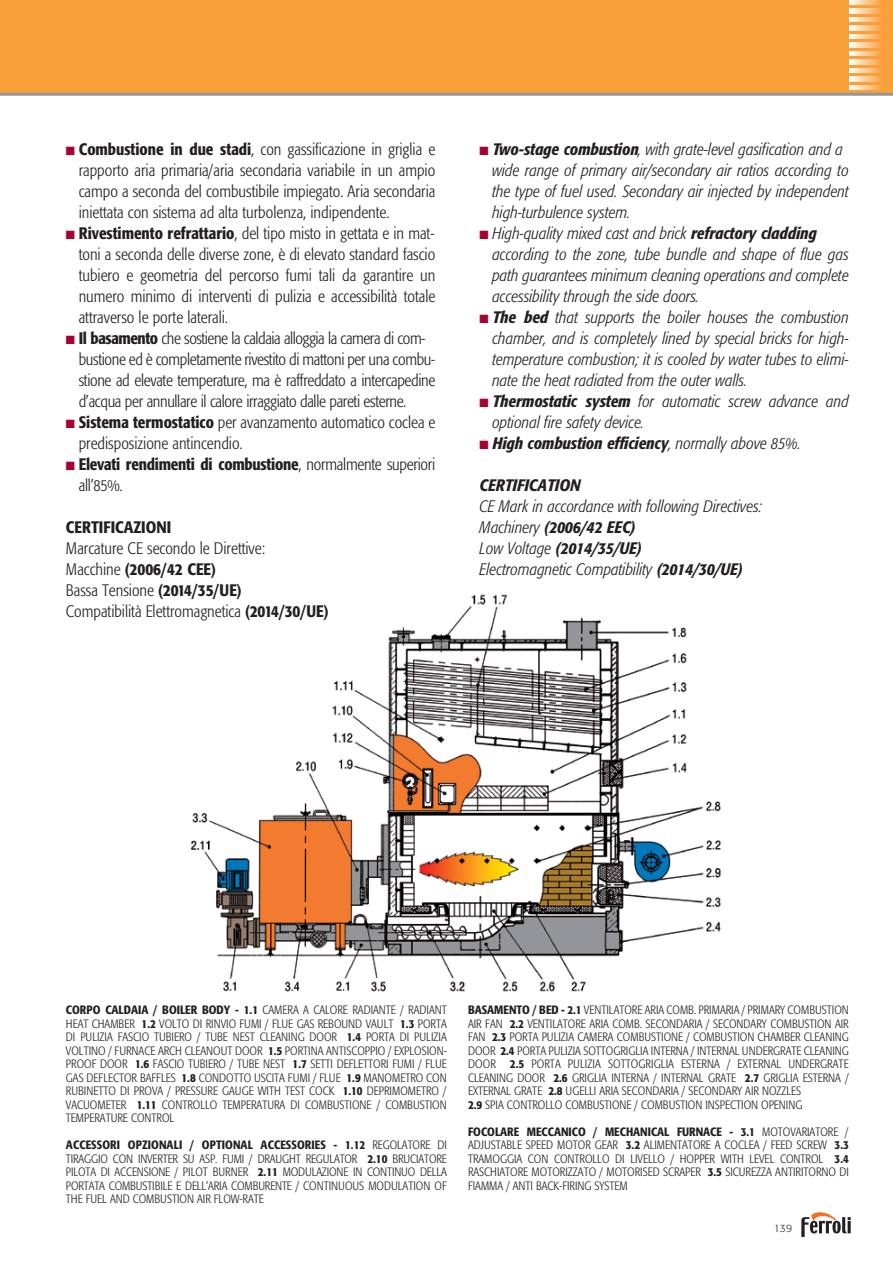
<style>
.page{position:relative;width:893px;height:1263px;background:#fff}
.page>*{position:absolute;margin:0;border:0;box-sizing:border-box;transform-origin:0 0}
.Normale{font:300 condensed 16.5px/21px "Formata";color:#231f20;text-align:justify}
.Normale-2{font:italic 300 condensed 16.5px/21px "Formata";color:#231f20;text-align:justify}
.Normale-3{font:italic 500 condensed 16.5px "Formata";color:#231f20}
.Normale-4{font:500 condensed 16.5px/21px "Formata";letter-spacing:-.015em;color:#231f20}
.Normale-5{font:300 condensed 16.5px "Formata";letter-spacing:-.025em;color:#231f20}
.Normale-6{font:300 condensed 12px/13.5px "Formata";color:#231f20;text-align:justify}
.Normale-7{font:300 10.5px "Formata";color:#231f20}
.s1{color:#a80330}
.s2{font-weight:500}
.s3{font-weight:300}
</style>
<div class="page">
<img style="left:190px;top:594px;width:531px;height:398px">
<div style="left:0;top:0;width:893px;height:93px;background:#f9a03a"></div>
<svg style="left:850px;top:0;width:31px;height:5px"></svg>
<svg style="left:850px;top:9px;width:31px;height:4px"></svg>
<svg style="left:850px;top:17px;width:31px;height:5px"></svg>
<svg style="left:850px;top:26px;width:31px;height:4px"></svg>
<svg style="left:850px;top:34px;width:31px;height:5px"></svg>
<svg style="left:850px;top:43px;width:31px;height:4px"></svg>
<svg style="left:850px;top:51px;width:31px;height:5px"></svg>
<svg style="left:850px;top:60px;width:31px;height:4px"></svg>
<svg style="left:850px;top:68px;width:31px;height:5px"></svg>
<svg style="left:850px;top:77px;width:31px;height:4px"></svg>
<svg style="left:850px;top:85px;width:31px;height:5px"></svg>
<svg style="left:801px;top:1212px;width:50px;height:25px"></svg>
<hr style="left:0;top:93px;width:893px;height:3px;background:#939598">
<p class="Normale" style="left:79px;top:139px;width:358px;text-indent:-13px"><span class="s1">■</span> <span class="s2">Combustione in due stadi</span>, con gassificazione in griglia e rapporto aria primaria/aria secondaria variabile in un ampio campo a seconda del combustibile impiegato. Aria secondaria iniettata con sistema ad alta turbolenza, indipendente.</p>
<p class="Normale" style="left:66px;top:223px;width:370px"><span class="s1">■</span> <span class="s2">Rivestimento refrattario</span>, del tipo misto in gettata e in mat-</p>
<p class="Normale" style="left:79px;top:244px;width:358px">toni a seconda delle diverse zone, è di elevato standard fascio tubiero e geometria del percorso fumi tali da garantire un numero minimo di interventi di pulizia e accessibilità totale attraverso le porte laterali.</p>
<p class="Normale-5" style="left:66px;top:329px;width:361px"><span class="s1">■</span> <span class="s2">Il basamento</span> che sostiene la caldaia alloggia la camera di com-</p>
<p class="Normale" style="left:79px;top:349px;width:358px">bustione ed è completamente rivestito di mattoni per una combu&shy;stione ad elevate temperature, ma è raffreddato a intercapedine d’acqua per annullare il calore irraggiato dalle pareti esterne.</p>
<p class="Normale" style="left:66px;top:412px;width:371px"><span class="s1">■</span> <span class="s2">Sistema termostatico</span> per avanzamento automatico coclea e</p>
<p class="Normale" style="left:79px;top:433px;width:165px">predisposizione antincendio.</p>
<p class="Normale-4" style="left:79px;top:454px;width:358px;text-indent:-13px"><span class="s1">■</span> Elevati rendimenti di combustione<span class="s3">, normalmente superiori all’85%.</span></p>
<p class="Normale-4" style="left:66px;top:517px;width:107px">CERTIFICAZIONI</p>
<p class="Normale" style="left:66px;top:538px;width:201px">Marcature CE secondo le Direttive:</p>
<p class="Normale-4" style="left:66px;top:559px;width:151px"><span class="s3">Macchine</span> (2006/42 CEE)</p>
<p class="Normale" style="left:66px;top:580px;width:177px">Bassa Tensione <span class="s2">(2014/35/UE)</span></p>
<p class="Normale" style="left:66px;top:601px;width:264px">Compatibilità Elettromagnetica <span class="s2">(2014/30/UE)</span></p>
<p class="Normale-2" style="left:480px;top:139px;width:365px"><span class="s1">■</span> <span class="s2">Two-stage combustion</span>, with grate-level gasification and a</p>
<p class="Normale-2" style="left:492px;top:160px;width:358px">wide range of primary air/secondary air ratios according to the type of fuel used. Secondary air injected by independent high-turbulence system.</p>
<p class="Normale-2" style="left:480px;top:223px;width:339px"><span class="s1">■</span> High-quality mixed cast and brick <span class="s2">refractory cladding</span></p>
<p class="Normale-2" style="left:492px;top:244px;width:358px">according to the zone, tube bundle and shape of flue gas path guarantees minimum cleaning operations and complete accessibility through the side doors.</p>
<p class="Normale-2" style="left:492px;top:307px;width:358px;text-indent:-13px"><span class="s1">■</span> <span class="s2">The bed</span> that supports the boiler houses the combustion chamber, and is completely lined by special bricks for high&shy;temperature combustion; it is cooled by water tubes to elimi&shy;nate the heat radiated from the outer walls.</p>
<p class="Normale-2" style="left:492px;top:391px;width:358px;text-indent:-13px"><span class="s1">■</span> <span class="s2">Thermostatic system</span> for automatic screw advance and optional fire safety device.</p>
<p class="Normale-3" style="left:480px;top:433px;width:323px"><span class="s1">■</span> High combustion efficiency<span class="s3">, normally above 85%.</span></p>
<p class="Normale-3" style="left:480px;top:475px;width:102px">CERTIFICATION</p>
<p class="Normale-2" style="left:480px;top:496px;width:284px">CE Mark in accordance with following Directives:</p>
<p class="Normale-3" style="left:480px;top:517px;width:157px"><span class="s3">Machinery</span> (2006/42 EEC)</p>
<p class="Normale-3" style="left:480px;top:538px;width:163px"><span class="s3">Low Voltage</span> (2014/35/UE)</p>
<p class="Normale-2" style="left:480px;top:559px;width:264px">Electromagnetic Compatibility <span class="s2">(2014/30/UE)</span></p>
<p class="Normale-6" style="left:66px;top:1003px;width:382px"><span class="s2">CORPO CALDAIA / BOILER BODY - 1.1</span> CAMERA A CALORE RADIANTE / RADIANT HEAT CHAMBER <span class="s2">1.2</span> VOLTO DI RINVIO FUMI / FLUE GAS REBOUND VAULT <span class="s2">1.3</span> PORTA DI PULIZIA FASCIO TUBIERO / TUBE NEST CLEANING DOOR <span class="s2">1.4</span> PORTA DI PULIZIA VOLTINO / FURNACE ARCH CLEANOUT DOOR <span class="s2">1.5</span> PORTINA ANTISCOPPIO / EXPLOSION-PROOF DOOR <span class="s2">1.6</span> FASCIO TUBIERO / TUBE NEST <span class="s2">1.7</span> SETTI DEFLETTORI FUMI / FLUE GAS DEFLECTOR BAFFLES <span class="s2">1.8</span> CONDOTTO USCITA FUMI / FLUE <span class="s2">1.9</span> MANOMETRO CON RUBINETTO DI PROVA / PRESSURE GAUGE WITH TEST COCK <span class="s2">1.10</span> DEPRIMOMETRO / VACUOMETER <span class="s2">1.11</span> CONTROLLO TEMPERATURA DI COMBUSTIONE / COMBUSTION TEMPERATURE CONTROL</p>
<p class="Normale-6" style="left:66px;top:1138px;width:382px"><span class="s2">ACCESSORI OPZIONALI / OPTIONAL ACCESSORIES - 1.12</span> REGOLATORE DI TIRAGGIO CON INVERTER SU ASP. FUMI / DRAUGHT REGULATOR <span class="s2">2.10</span> BRUCIATORE PILOTA DI ACCENSIONE / PILOT BURNER <span class="s2">2.11</span> MODULAZIONE IN CONTINUO DELLA PORTATA COMBUSTIBILE E DELL’ARIA COMBURENTE / CONTINUOUS MODULATION OF THE FUEL AND COMBUSTION AIR FLOW-RATE</p>
<p class="Normale-6" style="left:468px;top:1003px;width:382px"><span class="s2">BASAMENTO / BED - 2.1</span> VENTILATORE ARIA COMB. PRIMARIA / PRIMARY COMBUSTION AIR FAN <span class="s2">2.2</span> VENTILATORE ARIA COMB. SECONDARIA / SECONDARY COMBUSTION AIR FAN <span class="s2">2.3</span> PORTA PULIZIA CAMERA COMBUSTIONE / COMBUSTION CHAMBER CLEANING DOOR <span class="s2">2.4</span> PORTA PULIZIA SOTTOGRIGLIA INTERNA / INTERNAL UNDERGRATE CLEANING DOOR <span class="s2">2.5</span> PORTA PULIZIA SOTTOGRIGLIA ESTERNA / EXTERNAL UNDERGRATE CLEANING DOOR <span class="s2">2.6</span> GRIGLIA INTERNA / INTERNAL GRATE <span class="s2">2.7</span> GRIGLIA ESTERNA / EXTERNAL GRATE <span class="s2">2.8</span> UGELLI ARIA SECONDARIA / SECONDARY AIR NOZZLES</p>
<p class="Normale-6" style="left:468px;top:1098px;width:336px"><span class="s2">2.9</span> SPIA CONTROLLO COMBUSTIONE / COMBUSTION INSPECTION OPENING</p>
<p class="Normale-6" style="left:468px;top:1125px;width:382px"><span class="s2">FOCOLARE MECCANICO / MECHANICAL FURNACE - 3.1</span> MOTOVARIATORE / ADJUSTABLE SPEED MOTOR GEAR <span class="s2">3.2</span> ALIMENTATORE A COCLEA / FEED SCREW <span class="s2">3.3<br></span>TRAMOGGIA CON CONTROLLO DI LIVELLO / HOPPER WITH LEVEL CONTROL <span class="s2">3.4<br></span>RASCHIATORE MOTORIZZATO / MOTORISED SCRAPER <span class="s2">3.5</span> SICUREZZA ANTIRITORNO DI FIAMMA / ANTI BACK-FIRING SYSTEM</p>
<p class="Normale-7" style="left:774px;top:1222px;width:20px">139</p>
</div>
